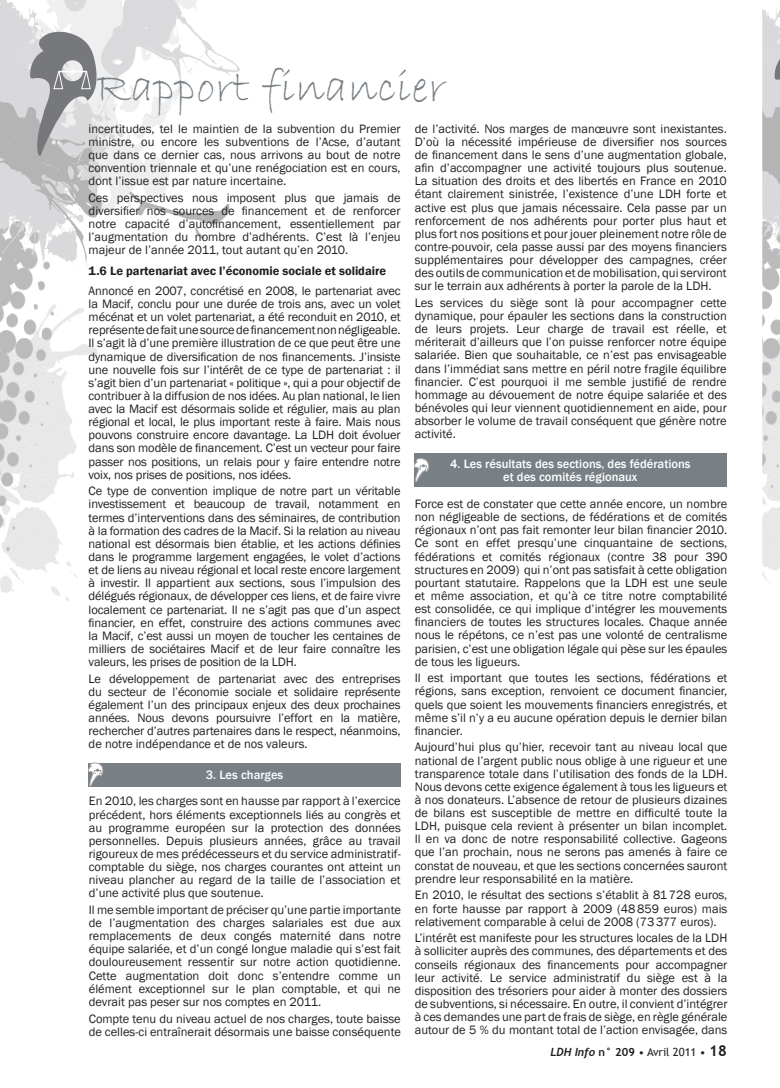
<style>
.page{position:relative;width:780px;height:1088px;background:#fff}
.page>*{position:absolute;margin:0;border:0;box-sizing:border-box;transform-origin:0 0}
.t1{font:46.25px "Bradley Hand ITC";letter-spacing:.01em;color:#788085}
.t2{font:12.5px/13.1px "Franklin Gothic";color:#231f20;text-align:justify}
.t3{font:500 12.5px/13.1px "Franklin Gothic";color:#fff;text-align:center}
.t4{font:600 12.5px "Franklin Gothic";color:#231f20}
.t5{font:11.25px "Trebuchet MS";color:#231f20}
.s1{font-family:"Trebuchet";font-weight:700;font-style:italic}
.s2{font-weight:700}
.s3{font-weight:700;font-size:15px}
</style>
<div class="page">
<img style="left:0;top:0;width:232px;height:324px">
<svg style="left:30px;top:32px;width:66px;height:124px;background:#abacae"></svg>
<img style="left:762px;top:8px;width:18px;height:302px">
<svg style="left:774px;top:33px;width:6px;height:124px"></svg>
<div style="left:88px;top:763px;width:313px;height:23px;background:#788085"></div>
<svg style="left:88px;top:763px;width:15px;height:23px"></svg>
<div style="left:414px;top:454px;width:312px;height:33px;background:#788085"></div>
<svg style="left:414px;top:459px;width:15px;height:23px"></svg>
<h1 class="t1" style="left:96px;top:57px;width:352px">Rapport financier</h1>
<p class="t2" style="left:89px;top:122px;width:313px">incertitudes, tel le maintien de la subvention du Premier ministre, ou encore les subventions de l’Acse, d’autant que dans ce dernier cas, nous arrivons au bout de notre convention triennale et qu’une renégociation est en cours, dont l’issue est par nature incertaine.</p>
<p class="t2" style="left:89px;top:191px;width:313px">Ces perspectives nous imposent plus que jamais de diversifier nos sources de financement et de renforcer notre capacité d’autofinancement, essentiellement par l’augmentation du nombre d’adhérents. C’est là l’enjeu majeur de l’année 2011, tout autant qu’en 2010.</p>
<p class="t4" style="left:89px;top:263px;width:299px">1.6 Le partenariat avec l’économie sociale et solidaire</p>
<p class="t2" style="left:89px;top:284px;width:313px">Annoncé en 2007, concrétisé en 2008, le partenariat avec la Macif, conclu pour une durée de trois ans, avec un volet mécénat et un volet partenariat, a été reconduit en 2010, et représente de fait une source de financement non négligeable.<br>Il s’agit là d’une première illustration de ce que peut être une dynamique de diversification de nos financements. J’insiste une nouvelle fois sur l’intérêt de ce type de partenariat : il s’agit bien d’un partenariat « politique », qui a pour objectif de contribuer à la diffusion de nos idées. Au plan national, le lien avec la Macif est désormais solide et régulier, mais au plan régional et local, le plus important reste à faire. Mais nous pouvons construire encore davantage. La LDH doit évoluer dans son modèle de financement. C’est un vecteur pour faire passer nos positions, un relais pour y faire entendre notre voix, nos prises de positions, nos idées.</p>
<p class="t2" style="left:89px;top:485px;width:313px">Ce type de convention implique de notre part un véritable investissement et beaucoup de travail, notamment en termes d’interventions dans des séminaires, de contribution à la formation des cadres de la Macif. Si la relation au niveau national est désormais bien établie, et les actions définies dans le programme largement engagées, le volet d’actions et de liens au niveau régional et local reste encore largement à investir. Il appartient aux sections, sous l’impulsion des délégués régionaux, de développer ces liens, et de faire vivre localement ce partenariat. Il ne s’agit pas que d’un aspect financier, en effet, construire des actions communes avec la Macif, c’est aussi un moyen de toucher les centaines de milliers de sociétaires Macif et de leur faire connaître les valeurs, les prises de position de la LDH.</p>
<p class="t2" style="left:89px;top:672px;width:313px">Le développement de partenariat avec des entreprises du secteur de l’économie sociale et solidaire représente également l’un des principaux enjeux des deux prochaines années. Nous devons poursuivre l’effort en la matière, rechercher d’autres partenaires dans le respect, néanmoins, de notre indépendance et de nos valeurs.</p>
<p class="t3" style="left:206px;top:768px;width:79px">3. Les charges</p>
<p class="t2" style="left:89px;top:795px;width:313px">En 2010, les charges sont en hausse par rapport à l’exercice précédent, hors éléments exceptionnels liés au congrès et au programme européen sur la protection des données personnelles. Depuis plusieurs années, grâce au travail rigoureux de mes prédécesseurs et du service administratif&shy;comptable du siège, nos charges courantes ont atteint un niveau plancher au regard de la taille de l’association et d’une activité plus que soutenue.</p>
<p class="t2" style="left:89px;top:903px;width:313px">Il me semble important de préciser qu’une partie importante de l’augmentation des charges salariales est due aux remplacements de deux congés maternité dans notre équipe salariée, et d’un congé longue maladie qui s’est fait douloureusement ressentir sur notre action quotidienne.<br>Cette augmentation doit donc s’entendre comme un élément exceptionnel sur le plan comptable, et qui ne devrait pas peser sur nos comptes en 2011.</p>
<p class="t2" style="left:89px;top:1012px;width:313px">Compte tenu du niveau actuel de nos charges, toute baisse de celles-ci entraînerait désormais une baisse conséquente</p>
<p class="t2" style="left:415px;top:122px;width:313px">de l’activité. Nos marges de manœuvre sont inexistantes.<br>D’où la nécessité impérieuse de diversifier nos sources de financement dans le sens d’une augmentation globale, afin d’accompagner une activité toujours plus soutenue.<br>La situation des droits et des libertés en France en 2010 étant clairement sinistrée, l’existence d’une LDH forte et active est plus que jamais nécessaire. Cela passe par un renforcement de nos adhérents pour porter plus haut et plus fort nos positions et pour jouer pleinement notre rôle de contre-pouvoir, cela passe aussi par des moyens financiers supplémentaires pour développer des campagnes, créer des outils de communication et de mobilisation, qui serviront sur le terrain aux adhérents à porter la parole de la LDH.</p>
<p class="t2" style="left:415px;top:296px;width:313px">Les services du siège sont là pour accompagner cette dynamique, pour épauler les sections dans la construction de leurs projets. Leur charge de travail est réelle, et mériterait d’ailleurs que l’on puisse renforcer notre équipe salariée. Bien que souhaitable, ce n’est pas envisageable dans l’immédiat sans mettre en péril notre fragile équilibre financier. C’est pourquoi il me semble justifié de rendre hommage au dévouement de notre équipe salariée et des bénévoles qui leur viennent quotidiennement en aide, pour absorber le volume de travail conséquent que génère notre activité.</p>
<p class="t3" style="left:450px;top:457px;width:242px">4. Les résultats des sections, des fédérations et des comités régionaux</p>
<p class="t2" style="left:415px;top:498px;width:314px">Force est de constater que cette année encore, un nombre non négligeable de sections, de fédérations et de comités régionaux n’ont pas fait remonter leur bilan financier 2010.<br>Ce sont en effet presqu’une cinquantaine de sections, fédérations et comités régionaux (contre 38 pour 390 structures en 2009) qui n’ont pas satisfait à cette obligation pourtant statutaire. Rappelons que la LDH est une seule et même association, et qu’à ce titre notre comptabilité est consolidée, ce qui implique d’intégrer les mouvements financiers de toutes les structures locales. Chaque année nous le répétons, ce n’est pas une volonté de centralisme parisien, c’est une obligation légale qui pèse sur les épaules de tous les ligueurs.</p>
<p class="t2" style="left:415px;top:672px;width:314px">Il est important que toutes les sections, fédérations et régions, sans exception, renvoient ce document financier, quels que soient les mouvements financiers enregistrés, et même s’il n’y a eu aucune opération depuis le dernier bilan financier.</p>
<p class="t2" style="left:415px;top:741px;width:314px">Aujourd’hui plus qu’hier, recevoir tant au niveau local que national de l’argent public nous oblige à une rigueur et une transparence totale dans l’utilisation des fonds de la LDH.<br>Nous devons cette exigence également à tous les ligueurs et à nos donateurs. L’absence de retour de plusieurs dizaines de bilans est susceptible de mettre en difficulté toute la LDH, puisque cela revient à présenter un bilan incomplet.<br>Il en va donc de notre responsabilité collective. Gageons que l’an prochain, nous ne serons pas amenés à faire ce constat de nouveau, et que les sections concernées sauront prendre leur responsabilité en la matière.</p>
<p class="t2" style="left:415px;top:889px;width:314px">En 2010, le résultat des sections s’établit à 81728 euros, en forte hausse par rapport à 2009 (48859 euros) mais relativement comparable à celui de 2008 (73377 euros).</p>
<p class="t2" style="left:415px;top:932px;width:314px">L’intérêt est manifeste pour les structures locales de la LDH à solliciter auprès des communes, des départements et des conseils régionaux des financements pour accompagner leur activité. Le service administratif du siège est à la disposition des trésoriers pour aider à monter des dossiers de subventions, si nécessaire. En outre, il convient d’intégrer à ces demandes une part de frais de siège, en règle générale autour de 5 % du montant total de l’action envisagée, dans</p>
<p class="t5" style="left:550px;top:1045px;width:178px"><span class="s1">LDH Info</span> <span class="s2">n° 209</span> • Avril 2011 • <span class="s3">18</span></p>
</div>
